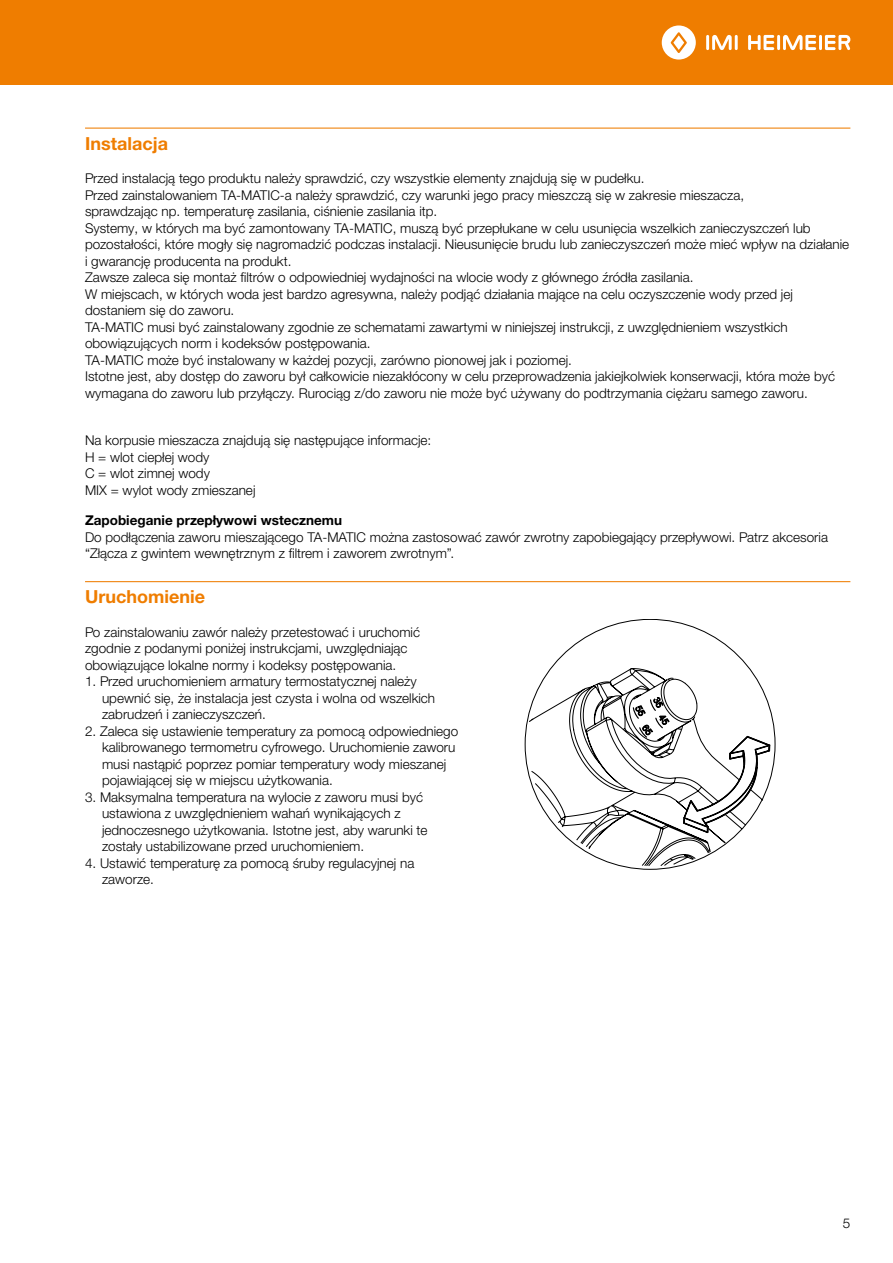
<style>
.page{position:relative;width:893px;height:1263px;background:#fff}
.page>*{position:absolute;margin:0;border:0;box-sizing:border-box;transform-origin:0 0}
.t1{font:700 18px "Helvetica Neue LTW1 G";color:#ef7d00}
.t2{font:300 13.5px/16.5px "Helvetica Neue LTW1 G";color:#000}
.t3{font:700 13.5px "Helvetica Neue LTW1 G";color:#000}
</style>
<div class="page">
<div style="left:0;top:0;width:893px;height:85px;background:#ef7d00"></div>
<hr style="left:706px;top:35px;width:3px;height:15px;background:#fff">
<hr style="left:735px;top:35px;width:3px;height:15px;background:#fff">
<svg style="left:712px;top:35px;width:20px;height:15px"></svg>
<svg style="left:662px;top:25px;width:34px;height:35px"></svg>
<hr style="left:777px;top:35px;width:3px;height:15px;background:#fff">
<svg style="left:748px;top:35px;width:26px;height:15px"></svg>
<hr style="left:819px;top:35px;width:3px;height:15px;background:#fff">
<svg style="left:783px;top:35px;width:33px;height:15px"></svg>
<svg style="left:825px;top:35px;width:25px;height:15px"></svg>
<hr style="left:85px;top:128px;width:765px;height:1px;background:#ef7d00">
<hr style="left:85px;top:581px;width:765px;height:1px;background:#ef7d00">
<svg style="left:525px;top:619px;width:250px;height:251px"></svg>
<svg style="left:529px;top:678px;width:241px;height:189px"></svg>
<h1 class="t1" style="left:85px;top:132px;width:84px">Instalacja</h1>
<p class="t2" style="left:85px;top:170px;width:766px">Przed instalacją tego produktu należy sprawdzić, czy wszystkie elementy znajdują się w pudełku.<br>Przed zainstalowaniem TA-MATIC-a należy sprawdzić, czy warunki jego pracy mieszczą się w zakresie mieszacza,<br>sprawdzając np. temperaturę zasilania, ciśnienie zasilania itp.<br>Systemy, w których ma być zamontowany TA-MATIC, muszą być przepłukane w celu usunięcia wszelkich zanieczyszczeń lub pozostałości, które mogły się nagromadzić podczas instalacji. Nieusunięcie brudu lub zanieczyszczeń może mieć wpływ na działanie i gwarancję producenta na produkt.<br>Zawsze zaleca się montaż filtrów o odpowiedniej wydajności na wlocie wody z głównego źródła zasilania.<br>W miejscach, w których woda jest bardzo agresywna, należy podjąć działania mające na celu oczyszczenie wody przed jej dostaniem się do zaworu.<br>TA-MATIC musi być zainstalowany zgodnie ze schematami zawartymi w niniejszej instrukcji, z uwzględnieniem wszystkich obowiązujących norm i kodeksów postępowania.<br>TA-MATIC może być instalowany w każdej pozycji, zarówno pionowej jak i poziomej.<br>Istotne jest, aby dostęp do zaworu był całkowicie niezakłócony w celu przeprowadzenia jakiejkolwiek konserwacji, która może być wymagana do zaworu lub przyłączy. Rurociąg z/do zaworu nie może być używany do podtrzymania ciężaru samego zaworu.</p>
<p class="t2" style="left:85px;top:432px;width:348px">Na korpusie mieszacza znajdują się następujące informacje:<br>H = wlot ciepłej wody<br>C = wlot zimnej wody<br>MIX = wylot wody zmieszanej</p>
<p class="t3" style="left:85px;top:512px;width:259px">Zapobieganie przepływowi wstecznemu</p>
<p class="t2" style="left:85px;top:529px;width:744px">Do podłączenia zaworu mieszającego TA-MATIC można zastosować zawór zwrotny zapobiegający przepływowi. Patrz akcesoria “Złącza z gwintem wewnętrznym z filtrem i zaworem zwrotnym”.</p>
<h1 class="t1" style="left:85px;top:586px;width:121px">Uruchomienie</h1>
<p class="t2" style="left:85px;top:624px;width:337px">Po zainstalowaniu zawór należy przetestować i uruchomić zgodnie z podanymi poniżej instrukcjami, uwzględniając obowiązujące lokalne normy i kodeksy postępowania.</p>
<p class="t2" style="left:102px;top:673px;width:335px;text-indent:-17px">1. Przed uruchomieniem armatury termostatycznej należy upewnić się, że instalacja jest czysta i wolna od wszelkich zabrudzeń i zanieczyszczeń.</p>
<p class="t2" style="left:102px;top:723px;width:358px;text-indent:-17px">2. Zaleca się ustawienie temperatury za pomocą odpowiedniego kalibrowanego termometru cyfrowego. Uruchomienie zaworu musi nastąpić poprzez pomiar temperatury wody mieszanej pojawiającej się w miejscu użytkowania.</p>
<p class="t2" style="left:102px;top:789px;width:327px;text-indent:-17px">3. Maksymalna temperatura na wylocie z zaworu musi być ustawiona z uwzględnieniem wahań wynikających z jednoczesnego użytkowania. Istotne jest, aby warunki te zostały ustabilizowane przed uruchomieniem.</p>
<p class="t2" style="left:102px;top:855px;width:314px;text-indent:-17px">4. Ustawić temperaturę za pomocą śruby regulacyjnej na zaworze.</p>
<p class="t2" style="left:843px;top:1215px;width:9px">5</p>
</div>
